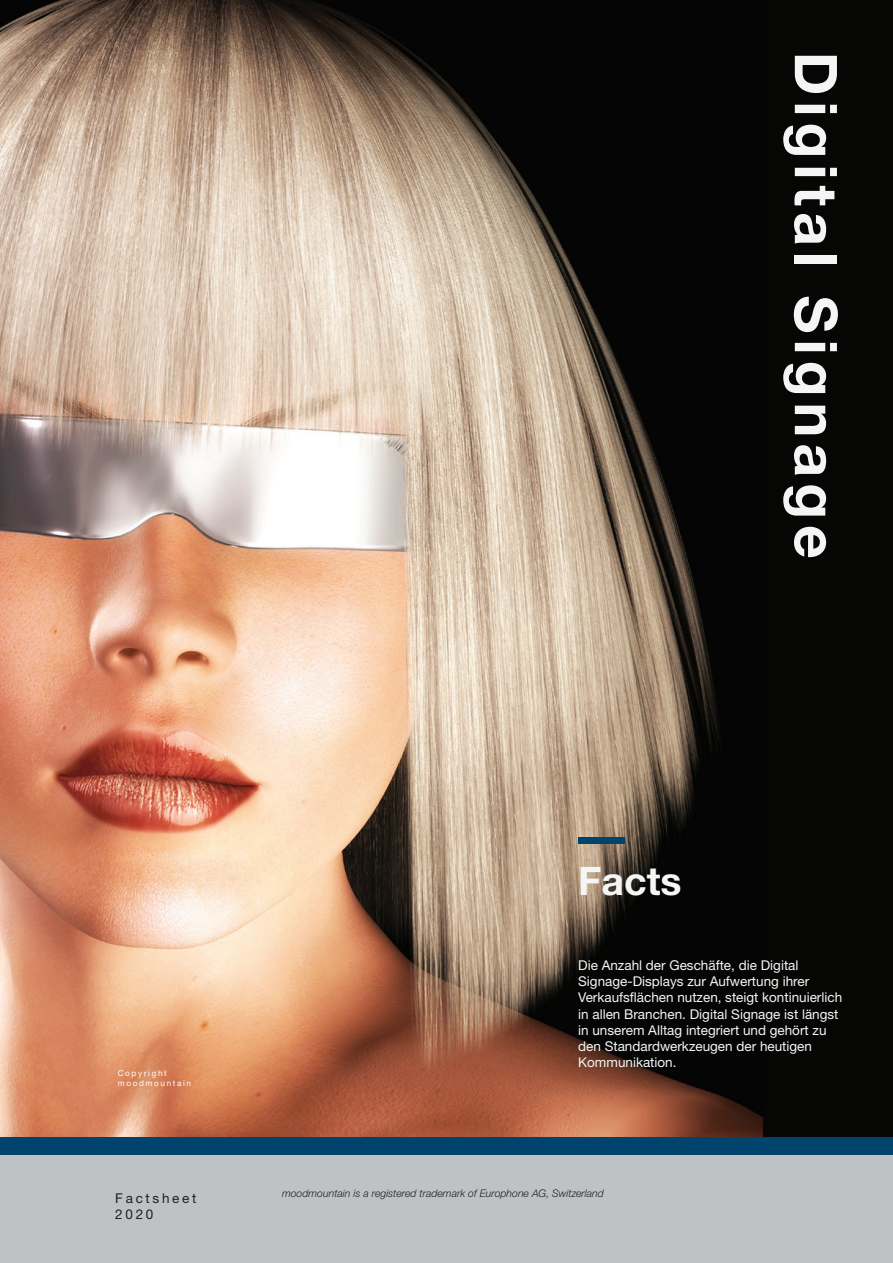
<style>
.page{position:relative;width:893px;height:1263px;background:#fff}
.page>*{position:absolute;margin:0;border:0;box-sizing:border-box;transform-origin:0 0}
.t1{font:700 58.95px "Helvetica Neue";letter-spacing:.1em;color:#f4f5f5}
.t2{font:700 39.3px "Helvetica Neue";color:#f4f5f5}
.t3{font:13.5px/16.2px "Helvetica Neue";color:#f4f5f5}
.t4{font:13.5px/16.2px "Helvetica Neue";letter-spacing:.2em;color:#231f20}
.t5{font:italic 300 10.5px "Helvetica Neue";color:#231f20}
.t6{font:8.25px/9.9px "Helvetica Neue";letter-spacing:.2em;color:#fff}
</style>
<div class="page">
<div style="left:763px;top:0;width:130px;height:1137px;background:#060605"></div>
<img style="left:0;top:0;width:763px;height:1137px">
<div style="left:0;top:1153px;width:893px;height:110px;background:#bfc2c5"></div>
<div style="left:578px;top:837px;width:47px;height:6px;background:#00446d"></div>
<div style="left:0;top:1137px;width:893px;height:17px;background:#00446d"></div>
<h1 class="t1" style="left:852px;top:52px;width:509px;rotate:90deg">Digital Signage</h1>
<p class="t6" style="left:118px;top:1068px;width:75px">Copyright moodmountain</p>
<p class="t4" style="left:115px;top:1190px;width:83px">Factsheet<br>2020</p>
<h2 class="t2" style="left:578px;top:857px;width:105px">Facts</h2>
<p class="t3" style="left:578px;top:957px;width:265px">Die Anzahl der Geschäfte, die Digital Signage-Displays zur Aufwertung ihrer Verkaufsflächen nutzen, steigt kontinuierlich in allen Branchen. Digital Signage ist längst in unserem Alltag integriert und gehört zu den Standardwerkzeugen der heutigen Kommunikation.</p>
<p class="t5" style="left:282px;top:1187px;width:323px">moodmountain is a registered trademark of Europhone AG, Switzerland</p>
</div>
